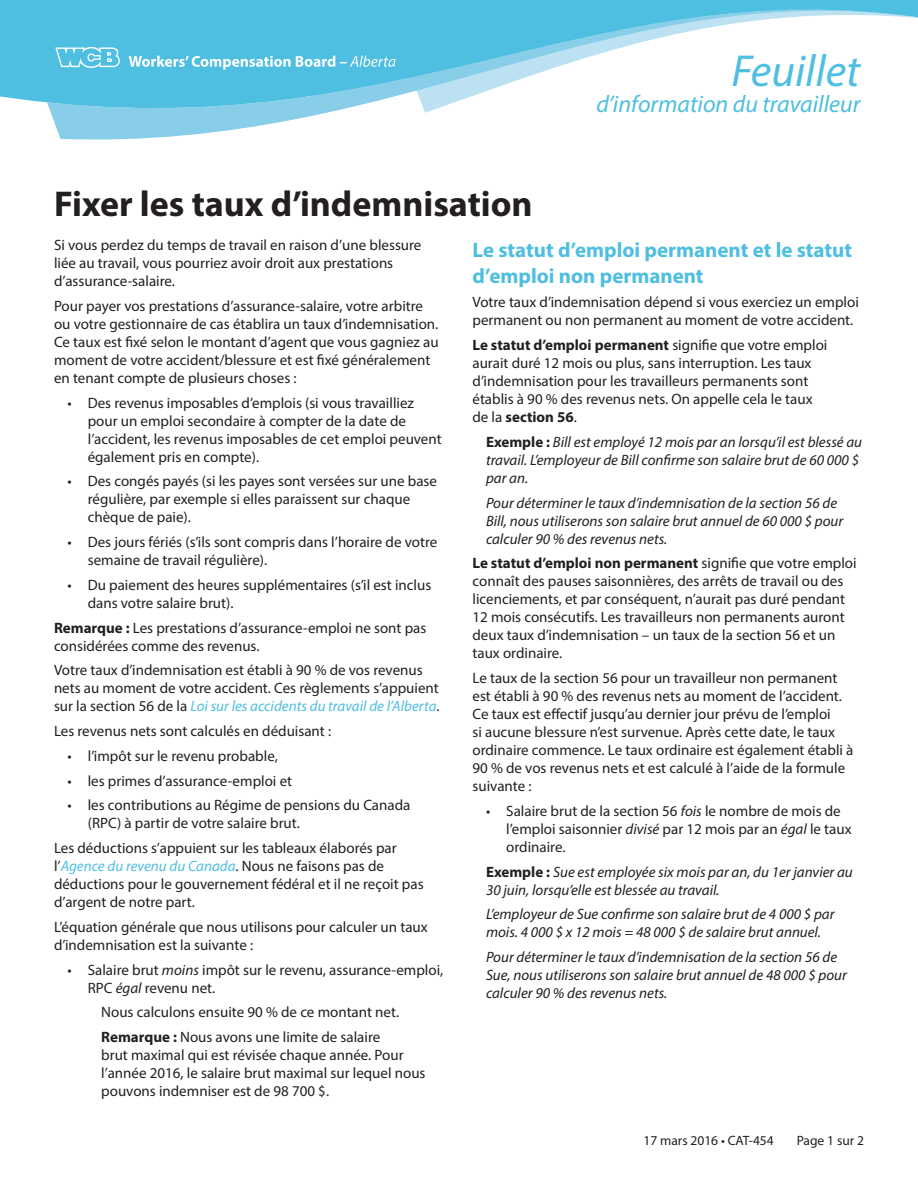
<style>
.page{position:relative;width:918px;height:1188px;background:#fff}
.page>*{position:absolute;margin:0;border:0;box-sizing:border-box;transform-origin:0 0}
.t1{font:italic 45px "Myriad Pro";color:#4ebee1}
.t2{font:700 36px "Myriad Pro";color:#231f20}
.t3{font:italic 24px "Myriad Pro";color:#4ebee1}
.t4{font:700 21px/25.2px "Myriad Pro";color:#4ebee1}
.t5{font:15px/18px "Myriad Pro";color:#231f20}
.t6{font:italic 15px/18px "Myriad Pro";color:#231f20}
.t7{font:13.5px "Myriad Pro";color:#231f20}
.s1{font-weight:700}
.s2{font-style:italic;color:#4ebee1}
.s3{font-style:italic}
.s4{font-weight:700;font-style:normal}
</style>
<div class="page">
<svg style="left:0;top:0;width:918px;height:140px"></svg>
<svg style="left:55px;top:47px;width:65px;height:21px"></svg>
<svg style="left:129px;top:56px;width:267px;height:14px"></svg>
<h1 class="t1" style="left:731px;top:43px;width:131px">Feuillet</h1>
<h3 class="t3" style="left:596px;top:89px;width:266px">d’information du travailleur</h3>
<h2 class="t2" style="left:54px;top:180px;width:480px">Fixer les taux d’indemnisation</h2>
<p class="t5" style="left:54px;top:236px;width:369px">Si vous perdez du temps de travail en raison d’une blessure liée au travail, vous pourriez avoir droit aux prestations d’assurance-salaire.</p>
<p class="t5" style="left:54px;top:297px;width:386px">Pour payer vos prestations d’assurance-salaire, votre arbitre ou votre gestionnaire de cas établira un taux d’indemnisation.<br>Ce taux est fixé selon le montant d’agent que vous gagniez au moment de votre accident/blessure et est fixé généralement en tenant compte de plusieurs choses :</p>
<p class="t5" style="left:88px;top:393px;width:355px;text-indent:-20px">• Des revenus imposables d’emplois (si vous travailliez pour un emploi secondaire à compter de la date de l’accident, les revenus imposables de cet emploi peuvent également pris en compte).</p>
<p class="t5" style="left:88px;top:472px;width:351px;text-indent:-20px">• Des congés payés (si les payes sont versées sur une base régulière, par exemple si elles paraissent sur chaque chèque de paie).</p>
<p class="t5" style="left:88px;top:533px;width:351px;text-indent:-20px">• Des jours fériés (s’ils sont compris dans l’horaire de votre semaine de travail régulière).</p>
<p class="t5" style="left:88px;top:576px;width:345px;text-indent:-20px">• Du paiement des heures supplémentaires (s’il est inclus dans votre salaire brut).</p>
<p class="t5" style="left:54px;top:618px;width:374px"><span class="s1">Remarque :</span> Les prestations d’assurance-emploi ne sont pas considérées comme des revenus.</p>
<p class="t5" style="left:54px;top:661px;width:387px">Votre taux d’indemnisation est établi à 90 % de vos revenus nets au moment de votre accident. Ces règlements s’appuient sur la section 56 de la <span class="s2">Loi sur les accidents du travail de l’Alberta</span>.</p>
<p class="t5" style="left:54px;top:722px;width:279px">Les revenus nets sont calculés en déduisant :</p>
<p class="t5" style="left:68px;top:747px;width:212px">• l’impôt sur le revenu probable,</p>
<p class="t5" style="left:68px;top:771px;width:226px">• les primes d’assurance-emploi et</p>
<p class="t5" style="left:88px;top:796px;width:324px;text-indent:-20px">• les contributions au Régime de pensions du Canada (RPC) à partir de votre salaire brut.</p>
<p class="t5" style="left:54px;top:839px;width:371px">Les déductions s’appuient sur les tableaux élaborés par l’<span class="s2">Agence du revenu du Canada</span>. Nous ne faisons pas de déductions pour le gouvernement fédéral et il ne reçoit pas d’argent de notre part.</p>
<p class="t5" style="left:54px;top:918px;width:375px">L’équation générale que nous utilisons pour calculer un taux d’indemnisation est la suivante :</p>
<p class="t5" style="left:88px;top:960px;width:357px;text-indent:-20px">• Salaire brut <span class="s3">moins</span> impôt sur le revenu, assurance-emploi,<br>RPC <span class="s3">égal</span> revenu net.</p>
<p class="t5" style="left:101px;top:1000px;width:299px;line-height:24.8px">Nous calculons ensuite 90 % de ce montant net.<br><span class="s1">Remarque :</span> Nous avons une limite de salaire</p>
<p class="t5" style="left:101px;top:1046px;width:326px">brut maximal qui est révisée chaque année. Pour l’année 2016, le salaire brut maximal sur lequel nous pouvons indemniser est de 98 700 $.</p>
<h3 class="t4" style="left:472px;top:237px;width:381px">Le statut d’emploi permanent et le statut d’emploi non permanent</h3>
<p class="t5" style="left:472px;top:293px;width:388px">Votre taux d’indemnisation dépend si vous exerciez un emploi permanent ou non permanent au moment de votre accident.</p>
<p class="t5" style="left:472px;top:336px;width:356px"><span class="s1">Le statut d’emploi permanent</span> signifie que votre emploi aurait duré 12 mois ou plus, sans interruption. Les taux d’indemnisation pour les travailleurs permanents sont établis à 90 % des revenus nets. On appelle cela le taux de la <span class="s1">section 56</span>.</p>
<p class="t6" style="left:486px;top:433px;width:378px"><span class="s4">Exemple :</span> Bill est employé 12 mois par an lorsqu’il est blessé au travail. L’employeur de Bill confirme son salaire brut de 60 000 $ par an.</p>
<p class="t6" style="left:486px;top:493px;width:359px">Pour déterminer le taux d’indemnisation de la section 56 de<br>Bill, nous utiliserons son salaire brut annuel de 60 000 $ pour calculer 90 % des revenus nets.</p>
<p class="t5" style="left:472px;top:554px;width:386px"><span class="s1">Le statut d’emploi non permanent</span> signifie que votre emploi connaît des pauses saisonnières, des arrêts de travail ou des licenciements, et par conséquent, n’aurait pas duré pendant 12 mois consécutifs. Les travailleurs non permanents auront deux taux d’indemnisation – un taux de la section 56 et un taux ordinaire.</p>
<p class="t5" style="left:472px;top:669px;width:382px">Le taux de la section 56 pour un travailleur non permanent est établi à 90 % des revenus nets au moment de l’accident.<br>Ce taux est effectif jusqu’au dernier jour prévu de l’emploi<br>si aucune blessure n’est survenue. Après cette date, le taux ordinaire commence. Le taux ordinaire est également établi à 90 % de vos revenus nets et est calculé à l’aide de la formule suivante :</p>
<p class="t5" style="left:506px;top:802px;width:347px;text-indent:-20px">• Salaire brut de la section 56 <span class="s3">fois</span> le nombre de mois de l’emploi saisonnier <span class="s3">divisé</span> par 12 mois par an <span class="s3">égal</span> le taux ordinaire.</p>
<p class="t6" style="left:486px;top:862px;width:368px"><span class="s4">Exemple :</span> Sue est employée six mois par an, du 1er janvier au<br>30 juin, lorsqu’elle est blessée au travail.</p>
<p class="t6" style="left:486px;top:905px;width:350px">L’employeur de Sue confirme son salaire brut de 4 000 $ par mois. 4 000 $ x 12 mois = 48 000 $ de salaire brut annuel.</p>
<p class="t6" style="left:486px;top:948px;width:362px">Pour déterminer le taux d’indemnisation de la section 56 de<br>Sue, nous utiliserons son salaire brut annuel de 48 000 $ pour calculer 90 % des revenus nets.</p>
<p class="t7" style="left:643px;top:1132px;width:132px">17 mars 2016 • CAT-454</p>
<p class="t7" style="left:797px;top:1132px;width:69px">Page 1 sur 2</p>
</div>
